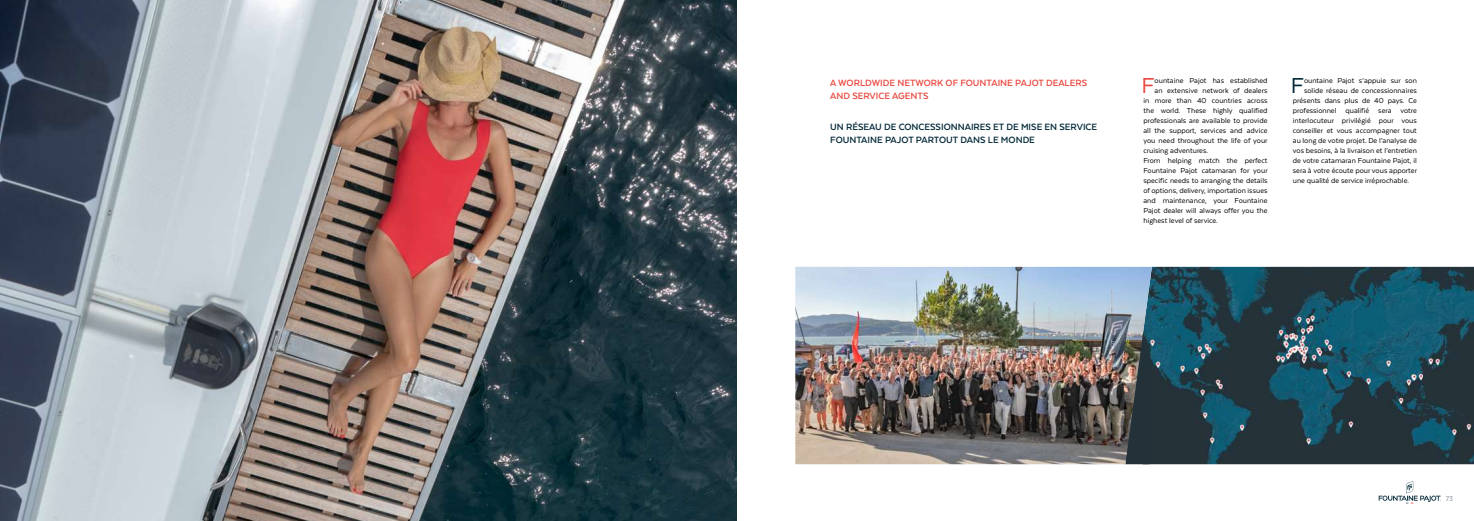
<style>
.page{position:relative;width:1474px;height:521px;background:#fff}
.page>*{position:absolute;margin:0;border:0;box-sizing:border-box;transform-origin:0 0}
.t1{font:24.94px "Texta";color:#002737}
.t2{font:24.94px "Texta";color:#e9473f}
.t3{font:700 10.5px/12.6px "Texta";color:#002737}
.t4{font:700 10.5px/12.6px "Texta";color:#e9473f}
.t5{font:8.31px "Texta";color:#000}
.t6{font:7.88px "Texta";color:#85919f}
</style>
<div class="page">
<svg style="left:1378px;top:481px;width:62px;height:22px"></svg>
<img style="left:0;top:0;width:737px;height:521px">
<img style="left:1151px;top:267px;width:322px;height:197px">
<img style="left:795px;top:267px;width:356px;height:197px">
<p class="t4" style="left:830px;top:77px;width:258px">A WORLDWIDE NETWORK OF FOUNTAINE PAJOT DEALERS<br>AND SERVICE AGENTS</p>
<h1 class="t1" style="left:1290px;top:73px;width:15px">F</h1>
<p class="t5" style="left:1303px;top:76px;width:114px">ountaine Pajot s’appuie sur son</p>
<h1 class="t2" style="left:1141px;top:73px;width:15px">F</h1>
<p class="t5" style="left:1154px;top:76px;width:114px">ountaine Pajot has established</p>
<p class="t5" style="left:1303px;top:86px;width:114px">solide réseau de concessionnaires</p>
<p class="t5" style="left:1292px;top:96px;width:126px">présents dans plus de 40 pays. Ce</p>
<p class="t5" style="left:1292px;top:106px;width:126px">professionnel qualifié sera votre</p>
<p class="t5" style="left:1292px;top:116px;width:126px">interlocuteur privilégié pour vous</p>
<p class="t5" style="left:1292px;top:126px;width:126px">conseiller et vous accompagner tout</p>
<p class="t5" style="left:1292px;top:136px;width:126px">au long de votre projet. De l’analyse de</p>
<p class="t5" style="left:1292px;top:146px;width:126px">vos besoins, à la livraison et l’entretien</p>
<p class="t5" style="left:1292px;top:156px;width:126px">de votre catamaran Fountaine Pajot, il</p>
<p class="t5" style="left:1292px;top:166px;width:126px">sera à votre écoute pour vous apporter</p>
<p class="t5" style="left:1292px;top:176px;width:118px">une qualité de service irréprochable.</p>
<p class="t5" style="left:1154px;top:86px;width:114px">an extensive network of dealers</p>
<p class="t5" style="left:1143px;top:96px;width:126px">in more than 40 countries across</p>
<p class="t5" style="left:1143px;top:106px;width:126px">the world. These highly qualified</p>
<p class="t5" style="left:1143px;top:116px;width:126px">professionals are available to provide</p>
<p class="t5" style="left:1143px;top:126px;width:126px">all the support, services and advice</p>
<p class="t5" style="left:1143px;top:136px;width:126px">you need throughout the life of your</p>
<p class="t5" style="left:1143px;top:146px;width:66px">cruising adventures.</p>
<p class="t5" style="left:1143px;top:156px;width:126px">From helping match the perfect</p>
<p class="t5" style="left:1143px;top:166px;width:126px">Fountaine Pajot catamaran for your</p>
<p class="t5" style="left:1143px;top:176px;width:126px">specific needs to arranging the details</p>
<p class="t5" style="left:1143px;top:186px;width:126px">of options, delivery, importation issues</p>
<p class="t5" style="left:1143px;top:196px;width:126px">and maintenance, your Fountaine</p>
<p class="t5" style="left:1143px;top:206px;width:126px">Pajot dealer will always offer you the</p>
<p class="t5" style="left:1143px;top:216px;width:76px">highest level of service.</p>
<p class="t3" style="left:830px;top:120px;width:268px">UN RÉSEAU DE CONCESSIONNAIRES ET DE MISE EN SERVICE<br>FOUNTAINE PAJOT PARTOUT DANS LE MONDE</p>
<p class="t6" style="left:1445px;top:495px;width:9px">73</p>
</div>
